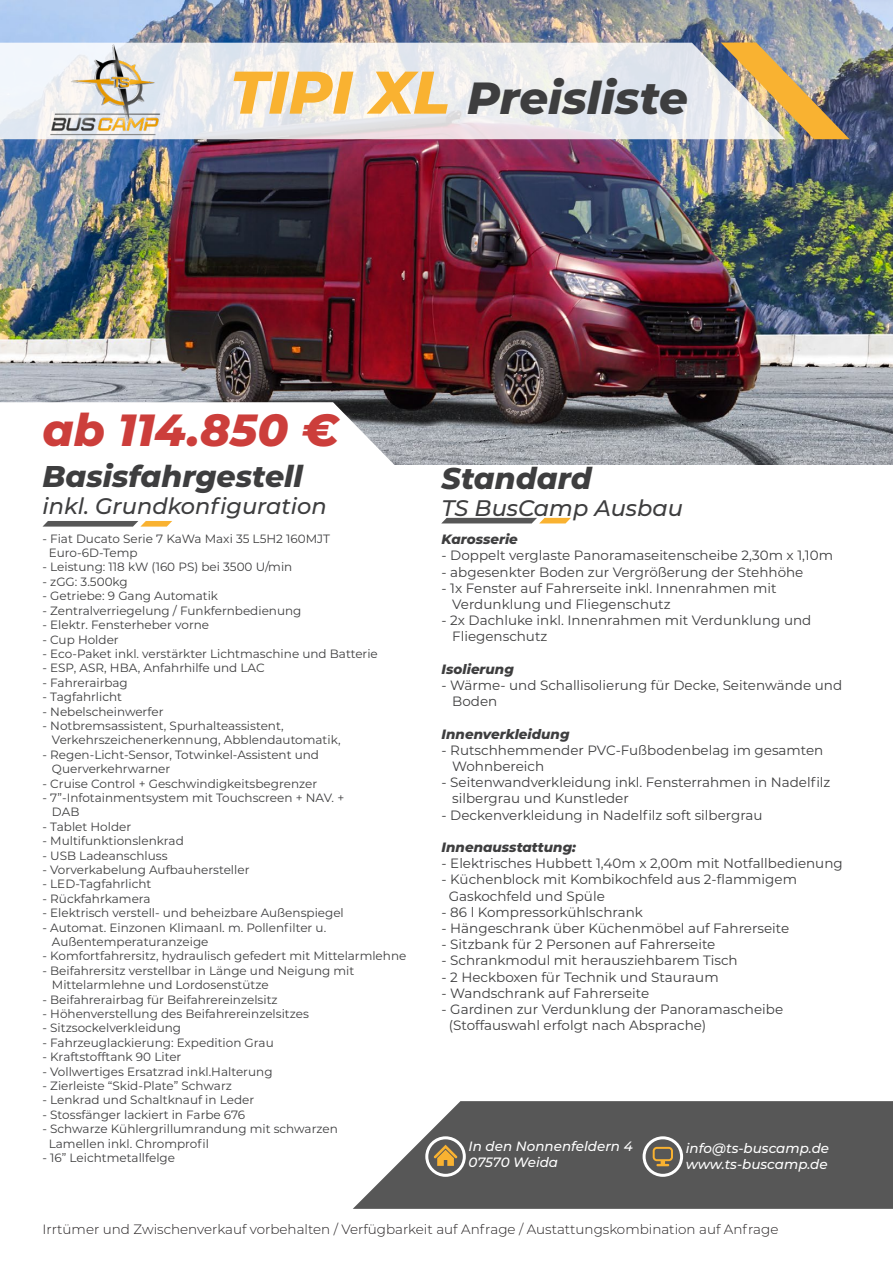
<style>
.page{position:relative;width:893px;height:1263px;background:#fff}
.page>*{position:absolute;margin:0;border:0;box-sizing:border-box;transform-origin:0 0}
.Text_Left{font:italic 800 45px "Montserrat";color:#3e3e3f}
.Text_Left-2{font:italic 800 45px "Montserrat";color:#cc3e3b}
.Text_Right{font:italic 800 30px "Montserrat";color:#3e3e3f}
.Text_Right-2{font:italic 500 22.5px "Montserrat";color:#3e3e3f}
.Text_Right-3{font:13.5px "Montserrat";color:#3e3e3f}
.t1{font:300 13.5px "Montserrat";color:#231f20}
.Contact{font:italic 500 13.5px "Montserrat";color:#fff}
.Text_Right-4{font:italic 800 13.5px "Montserrat";color:#3e3e3f}
.Text_Right-5{font:12px/14.4px "Montserrat";color:#3e3e3f}
.s1{font-size:60px;color:#f9b231}
</style>
<div class="page">
<img style="left:0;top:0;width:893px;height:465px">
<svg style="left:353px;top:1101px;width:540px;height:108px;fill:#575757"></svg>
<svg style="left:434px;top:1145px;width:23px;height:21px"></svg>
<div style="left:425px;top:1136px;width:41px;height:41px;border:3px solid #fff;border-radius:50%"></div>
<svg style="left:653px;top:1147px;width:20px;height:19px"></svg>
<div style="left:643px;top:1136px;width:40px;height:41px;border:3px solid #fff;border-radius:50%"></div>
<img style="left:785px;top:43px;width:65px;height:96px">
<svg style="left:0;top:43px;width:785px;height:96px"></svg>
<img style="left:43px;top:43px;width:145px;height:96px">
<svg style="left:43px;top:521px;width:129px;height:6px"></svg>
<svg style="left:442px;top:518px;width:129px;height:5px"></svg>
<p class="Text_Left" style="left:230px;top:65px;width:459px"><span class="s1">TIPI XL</span> Preisliste</p>
<p class="Text_Left-2" style="left:43px;top:397px;width:298px">ab 114.850 €</p>
<p class="Text_Right" style="left:43px;top:455px;width:262px">Basisfahrgestell</p>
<p class="Text_Right-2" style="left:43px;top:491px;width:286px">inkl. Grundkonfiguration</p>
<p class="Text_Right-5" style="left:43px;top:531px;width:289px">- Fiat Ducato Serie 7 KaWa Maxi 35 L5H2 160MJT</p>
<p class="Text_Right-5" style="left:49px;top:545px;width:90px">Euro-6D-Temp</p>
<p class="Text_Right-5" style="left:43px;top:560px;width:251px">- Leistung: 118 kW (160 PS) bei 3500 U/min</p>
<p class="Text_Right-5" style="left:43px;top:574px;width:87px">- zGG: 3.500kg</p>
<p class="Text_Right-5" style="left:43px;top:588px;width:177px">- Getriebe: 9 Gang Automatik</p>
<p class="Text_Right-5" style="left:43px;top:603px;width:260px">- Zentralverriegelung / Funkfernbedienung</p>
<p class="Text_Right-5" style="left:43px;top:617px;width:168px">- Elektr. Fensterheber vorne</p>
<p class="Text_Right-5" style="left:43px;top:632px;width:78px">- Cup Holder</p>
<p class="Text_Right-5" style="left:43px;top:646px;width:337px">- Eco-Paket inkl. verstärkter Lichtmaschine und Batterie</p>
<p class="Text_Right-5" style="left:43px;top:660px;width:224px">- ESP, ASR, HBA, Anfahrhilfe und LAC</p>
<p class="Text_Right-5" style="left:43px;top:675px;width:87px">- Fahrerairbag</p>
<p class="Text_Right-5" style="left:43px;top:689px;width:81px">- Tagfahrlicht</p>
<p class="Text_Right-5" style="left:43px;top:704px;width:122px">- Nebelscheinwerfer</p>
<p class="Text_Right-5" style="left:43px;top:718px;width:243px">- Notbremsassistent, Spurhalteassistent,</p>
<p class="Text_Right-5" style="left:52px;top:732px;width:290px">Verkehrszeichenerkennung, Abblendautomatik,</p>
<p class="Text_Right-5" style="left:52px;top:747px;width:269px;text-indent:-9px">- Regen-Licht-Sensor, Totwinkel-Assistent und<br>Querverkehrwarner</p>
<p class="Text_Right-5" style="left:43px;top:776px;width:276px">- Cruise Control + Geschwindigkeitsbegrenzer</p>
<p class="Text_Right-5" style="left:52px;top:790px;width:294px;text-indent:-9px">- 7”-Infotainmentsystem mit Touchscreen + NAV. +<br>DAB</p>
<p class="Text_Right-5" style="left:43px;top:819px;width:90px">- Tablet Holder</p>
<p class="Text_Right-5" style="left:43px;top:833px;width:143px">- Multifunktionslenkrad</p>
<p class="Text_Right-5" style="left:43px;top:848px;width:127px">- USB Ladeanschluss</p>
<p class="Text_Right-5" style="left:43px;top:862px;width:208px">- Vorverkabelung Aufbauhersteller</p>
<p class="Text_Right-5" style="left:43px;top:876px;width:110px">- LED-Tagfahrlicht</p>
<p class="Text_Right-5" style="left:43px;top:891px;width:110px">- Rückfahrkamera</p>
<p class="Text_Right-5" style="left:43px;top:905px;width:303px">- Elektrisch verstell- und beheizbare Außenspiegel</p>
<p class="Text_Right-5" style="left:52px;top:920px;width:276px;text-indent:-9px">- Automat. Einzonen Klimaanl. m. Pollenfilter u.<br>Außentemperaturanzeige</p>
<p class="Text_Right-5" style="left:43px;top:948px;width:365px">- Komfortfahrersitz, hydraulisch gefedert mit Mittelarmlehne</p>
<p class="Text_Right-5" style="left:52px;top:963px;width:304px;text-indent:-9px">- Beifahrersitz verstellbar in Länge und Neigung mit<br>Mittelarmlehne und Lordosenstütze</p>
<p class="Text_Right-5" style="left:43px;top:992px;width:237px">- Beifahrerairbag für Beifahrereinzelsitz</p>
<p class="Text_Right-5" style="left:43px;top:1006px;width:268px">- Höhenverstellung des Beifahrereinzelsitzes</p>
<p class="Text_Right-5" style="left:43px;top:1020px;width:140px">- Sitzsockelverkleidung</p>
<p class="Text_Right-5" style="left:43px;top:1035px;width:233px">- Fahrzeuglackierung: Expedition Grau</p>
<p class="Text_Right-5" style="left:43px;top:1049px;width:140px">- Kraftstofftank 90 Liter</p>
<p class="Text_Right-5" style="left:43px;top:1064px;width:232px">- Vollwertiges Ersatzrad inkl.Halterung</p>
<p class="Text_Right-5" style="left:43px;top:1078px;width:191px">- Zierleiste “Skid-Plate” Schwarz</p>
<p class="Text_Right-5" style="left:43px;top:1092px;width:213px">- Lenkrad und Schaltknauf in Leder</p>
<p class="Text_Right-5" style="left:43px;top:1107px;width:204px">- Stossfänger lackiert in Farbe 676</p>
<p class="Text_Right-5" style="left:49px;top:1121px;width:291px;text-indent:-6px">- Schwarze Kühlergrillumrandung mit schwarzen<br>Lamellen inkl. Chromprofil</p>
<p class="Text_Right-5" style="left:43px;top:1150px;width:134px">- 16” Leichtmetallfelge</p>
<p class="Text_Right" style="left:442px;top:456px;width:152px">Standard</p>
<p class="Text_Right-2" style="left:442px;top:492px;width:243px">TS BusCamp Ausbau</p>
<p class="Text_Right-4" style="left:442px;top:529px;width:78px">Karosserie</p>
<p class="Text_Right-3" style="left:442px;top:546px;width:393px">- Doppelt verglaste Panoramaseitenscheibe 2,30m x 1,10m</p>
<p class="Text_Right-3" style="left:442px;top:562px;width:363px">- abgesenkter Boden zur Vergrößerung der Stehhöhe</p>
<p class="Text_Right-3" style="left:442px;top:579px;width:337px">- 1x Fenster auf Fahrerseite inkl. Innenrahmen mit</p>
<p class="Text_Right-3" style="left:452px;top:595px;width:220px">Verdunklung und Fliegenschutz</p>
<p class="Text_Right-3" style="left:442px;top:611px;width:371px">- 2x Dachluke inkl. Innenrahmen mit Verdunklung und</p>
<p class="Text_Right-3" style="left:452px;top:627px;width:97px">Fliegenschutz</p>
<p class="Text_Right-4" style="left:442px;top:659px;width:74px">Isolierung</p>
<p class="Text_Right-3" style="left:442px;top:676px;width:402px">- Wärme- und Schallisolierung für Decke, Seitenwände und</p>
<p class="Text_Right-3" style="left:452px;top:692px;width:47px">Boden</p>
<p class="Text_Right-4" style="left:442px;top:724px;width:129px">Innenverkleidung</p>
<p class="Text_Right-3" style="left:442px;top:741px;width:383px">- Rutschhemmender PVC-Fußbodenbelag im gesamten</p>
<p class="Text_Right-3" style="left:452px;top:757px;width:93px">Wohnbereich</p>
<p class="Text_Right-3" style="left:442px;top:773px;width:390px">- Seitenwandverkleidung inkl. Fensterrahmen in Nadelfilz</p>
<p class="Text_Right-3" style="left:452px;top:789px;width:178px">silbergrau und Kunstleder</p>
<p class="Text_Right-3" style="left:442px;top:805px;width:323px">- Deckenverkleidung in Nadelfilz soft silbergrau</p>
<p class="Text_Right-4" style="left:442px;top:837px;width:136px">Innenausstattung:</p>
<p class="Text_Right-3" style="left:442px;top:854px;width:403px">- Elektrisches Hubbett 1,40m x 2,00m mit Notfallbedienung</p>
<p class="Text_Right-3" style="left:442px;top:870px;width:357px">- Küchenblock mit Kombikochfeld aus 2-flammigem</p>
<p class="Text_Right-3" style="left:449px;top:886px;width:158px">Gaskochfeld und Spüle</p>
<p class="Text_Right-3" style="left:442px;top:903px;width:203px">- 86 l Kompressorkühlschrank</p>
<p class="Text_Right-3" style="left:442px;top:919px;width:349px">- Hängeschrank über Küchenmöbel auf Fahrerseite</p>
<p class="Text_Right-3" style="left:442px;top:935px;width:275px">- Sitzbank für 2 Personen auf Fahrerseite</p>
<p class="Text_Right-3" style="left:442px;top:951px;width:298px">- Schrankmodul mit herausziehbarem Tisch</p>
<p class="Text_Right-3" style="left:442px;top:967px;width:279px">- 2 Heckboxen für Technik und Stauraum</p>
<p class="Text_Right-3" style="left:442px;top:984px;width:209px">- Wandschrank auf Fahrerseite</p>
<p class="Text_Right-3" style="left:442px;top:1000px;width:343px">- Gardinen zur Verdunklung der Panoramascheibe</p>
<p class="Text_Right-3" style="left:449px;top:1016px;width:259px">(Stoffauswahl erfolgt nach Absprache)</p>
<p class="Contact" style="left:469px;top:1137px;width:166px">In den Nonnenfeldern 4</p>
<p class="Contact" style="left:469px;top:1153px;width:91px">07570 Weida</p>
<p class="Contact" style="left:686px;top:1139px;width:145px">info@ts-buscamp.de</p>
<p class="Contact" style="left:686px;top:1155px;width:143px">www.ts-buscamp.de</p>
<p class="t1" style="left:43px;top:1219px;width:737px">Irrtümer und Zwischenverkauf vorbehalten / Verfügbarkeit auf Anfrage / Austattungskombination auf Anfrage</p>
</div>
